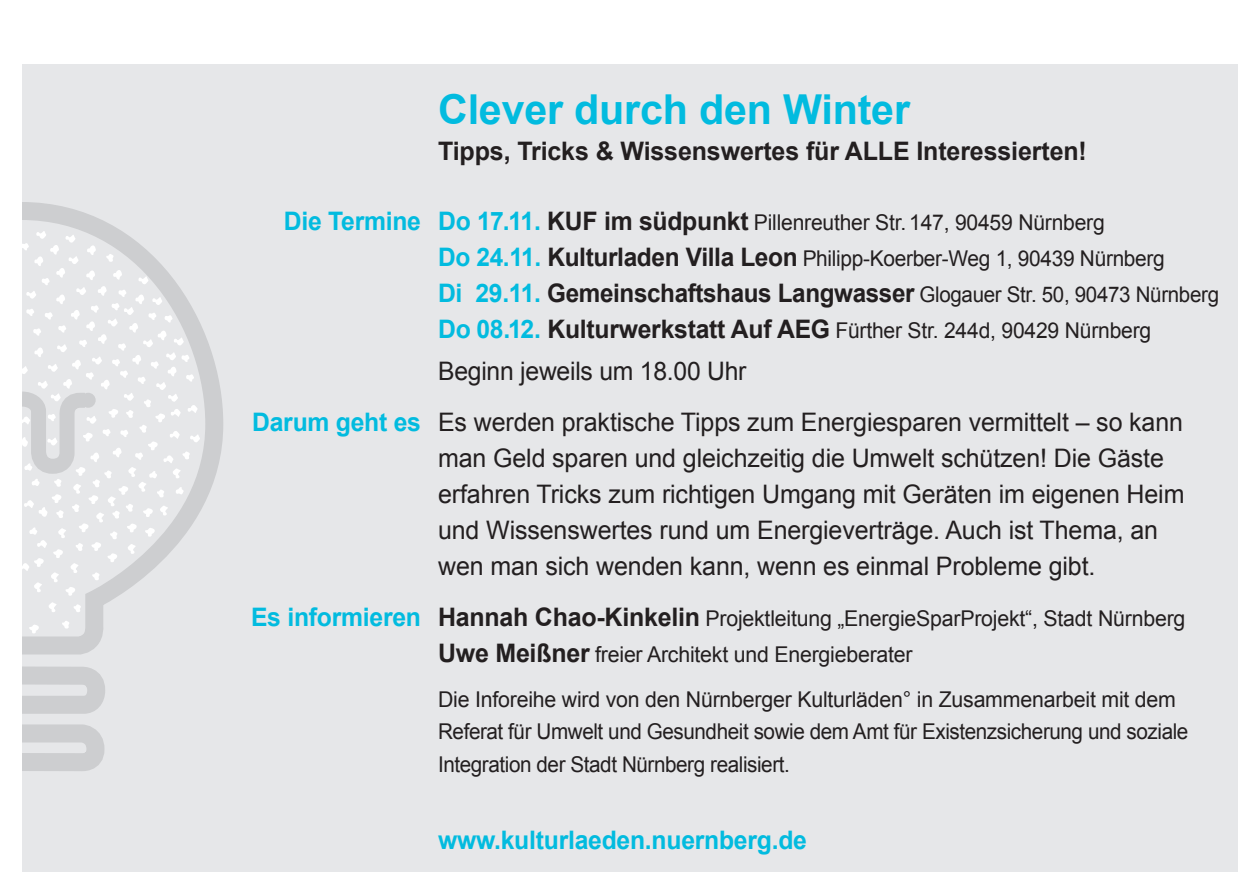
<style>
.page{position:relative;width:1259px;height:893px;background:#fff}
.page>*{position:absolute;margin:0;border:0;box-sizing:border-box;transform-origin:0 0}
.t1{font:700 41.4px "Arial";letter-spacing:-.005em;color:#02bbdf}
.t2{font:25.5px/36px "Arial";letter-spacing:-.005em;color:#231f20}
.t3{font:700 25.5px "Arial";letter-spacing:-.01em;color:#02bbdf}
.t4{font:700 25.5px "Arial";letter-spacing:-.005em;color:#231f20}
.t5{font:21.6px/36px "Arial";letter-spacing:-.01em;color:#231f20}
.s1{font-weight:700;font-size:25.5px;color:#02bbdf}
.s2{font-weight:700;font-size:25.5px}
</style>
<div class="page">
<div style="left:21px;top:64px;width:1216px;height:808px;background:#e6e7e9"></div>
<svg style="left:21px;top:193px;width:202px;height:587px"></svg>
<svg style="left:29px;top:624px;width:11px;height:9px"></svg>
<svg style="left:62px;top:620px;width:8px;height:9px"></svg>
<svg style="left:21px;top:229px;width:180px;height:383px"></svg>
<div style="left:81px;top:393px;width:15px;height:15px;background:#cdced0;border-radius:50%"></div>
<h1 class="t1" style="left:438px;top:82px;width:473px">Clever durch den Winter</h1>
<p class="t4" style="left:438px;top:134px;width:650px">Tipps, Tricks &amp; Wissenswertes für ALLE Interessierten!</p>
<p class="t3" style="left:284px;top:204px;width:139px">Die Termine</p>
<p class="t3" style="left:252px;top:405px;width:170px">Darum geht es</p>
<p class="t3" style="left:251px;top:600px;width:171px">Es informieren</p>
<p class="t5" style="left:438px;top:205px;width:782px"><span class="s1">Do 17.11.</span> <span class="s2">KUF im südpunkt</span> Pillenreuther Str. 147, 90459 Nürnberg<br><span class="s1">Do 24.11.</span> <span class="s2">Kulturladen Villa Leon</span> Philipp-Koerber-Weg 1, 90439 Nürnberg<br><span class="s1">Di 29.11.</span> <span class="s2">Gemeinschaftshaus Langwasser</span> Glogauer Str. 50, 90473 Nürnberg <span class="s1">Do 08.12.</span> <span class="s2">Kulturwerkstatt Auf AEG</span> Fürther Str. 244d, 90429 Nürnberg</p>
<p class="t2" style="left:438px;top:346px;width:746px;line-height:51px">Beginn jeweils um 18.00 Uhr<br>Es werden praktische Tipps zum Energiesparen vermittelt – so kann</p>
<p class="t2" style="left:438px;top:441px;width:748px">man Geld sparen und gleichzeitig die Umwelt schützen! Die Gäste erfahren Tricks zum richtigen Umgang mit Geräten im eigenen Heim und Wissenswertes rund um Energieverträge. Auch ist Thema, an wen man sich wenden kann, wenn es einmal Probleme gibt.</p>
<p class="t5" style="left:438px;top:601px;width:749px"><span class="s2">Hannah Chao-Kinkelin</span> Projektleitung „EnergieSparProjekt“, Stadt Nürnberg<br><span class="s2">Uwe Meißner</span> freier Architekt und Energieberater</p>
<p class="t5" style="left:438px;top:684px;width:752px;line-height:32.4px">Die Inforeihe wird von den Nürnberger Kulturläden° in Zusammenarbeit mit dem<br>Referat für Umwelt und Gesundheit sowie dem Amt für Existenzsicherung und soziale<br>Integration der Stadt Nürnberg realisiert.</p>
<p class="t3" style="left:438px;top:823px;width:370px">www.kulturlaeden.nuernberg.de</p>
</div>
